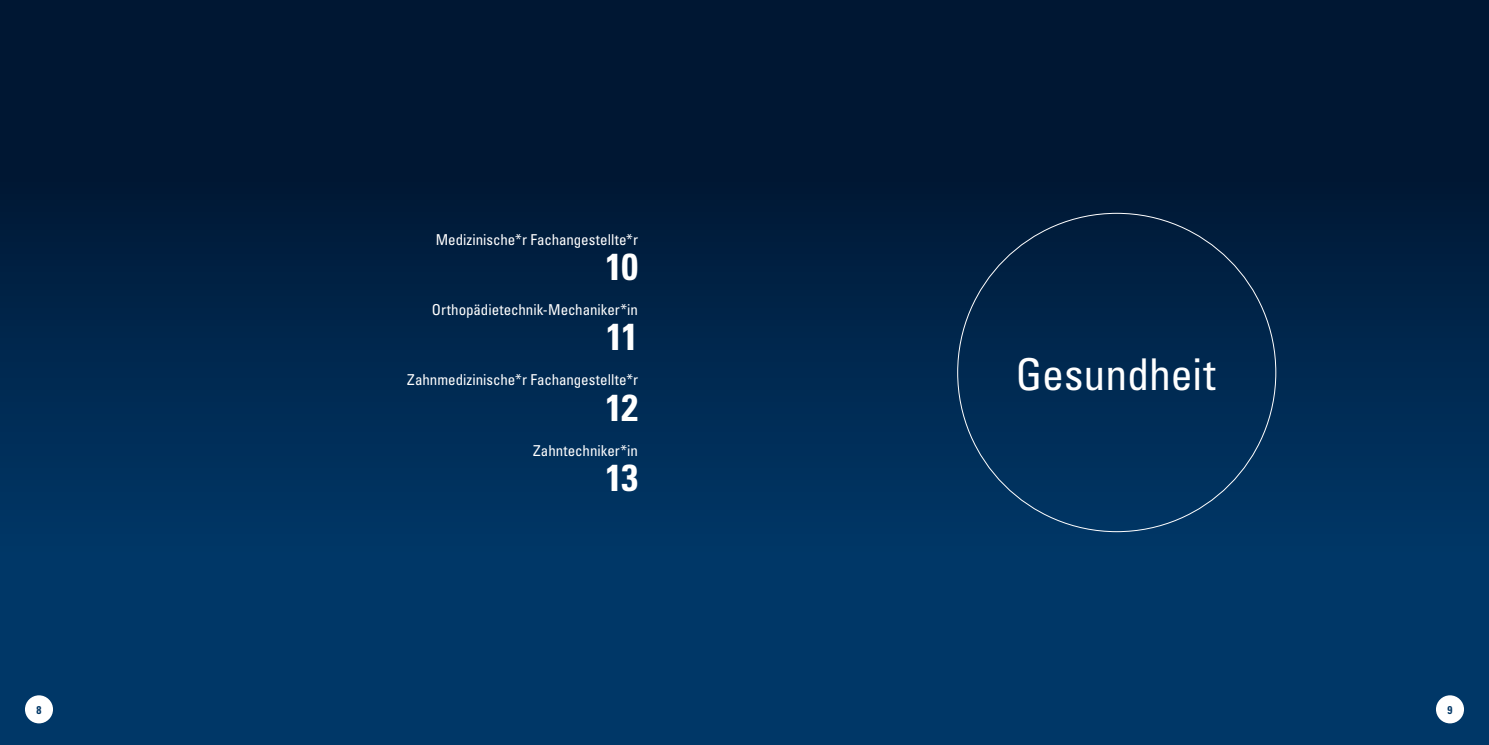
<style>
.page{position:relative;width:1489px;height:745px;background:#fff}
.page>*{position:absolute;margin:0;border:0;box-sizing:border-box;transform-origin:0 0}
.t1{font:condensed 43.75px "Univers";color:#fff}
.t2{font:700 condensed 37.5px "Univers";letter-spacing:-.02em;color:#fff}
.t3{font:condensed 15px "Univers";color:#fff}
.t4{font:700 condensed 11.25px "Univers";color:#003767}
</style>
<div class="page">
<div style="left:0;top:0;width:1488px;height:744px;background:linear-gradient(to bottom,#00122b,#003e72)"></div>
<div style="left:1435px;top:694px;width:28px;height:29px;background:#fff;border-radius:50%"></div>
<div style="left:25px;top:694px;width:28px;height:29px;background:#fff;border-radius:50%"></div>
<p class="t3" style="left:436px;top:230px;width:204px">Medizinische*r Fachangestellte*r</p>
<p class="t2" style="left:605px;top:244px;width:34px">10</p>
<p class="t3" style="left:432px;top:300px;width:208px">Orthopädietechnik-Mechaniker*in</p>
<p class="t2" style="left:606px;top:314px;width:33px">11</p>
<p class="t3" style="left:407px;top:370px;width:232px">Zahnmedizinische*r Fachangestellte*r</p>
<p class="t2" style="left:605px;top:384px;width:34px">12</p>
<p class="t3" style="left:533px;top:440px;width:106px">Zahntechniker*in</p>
<p class="t2" style="left:605px;top:454px;width:34px">13</p>
<p class="t1" style="left:1015px;top:347px;width:201px">Gesundheit</p>
<p class="t4" style="left:36px;top:702px;width:6px">8</p>
<p class="t4" style="left:1447px;top:702px;width:6px">9</p>
</div>
